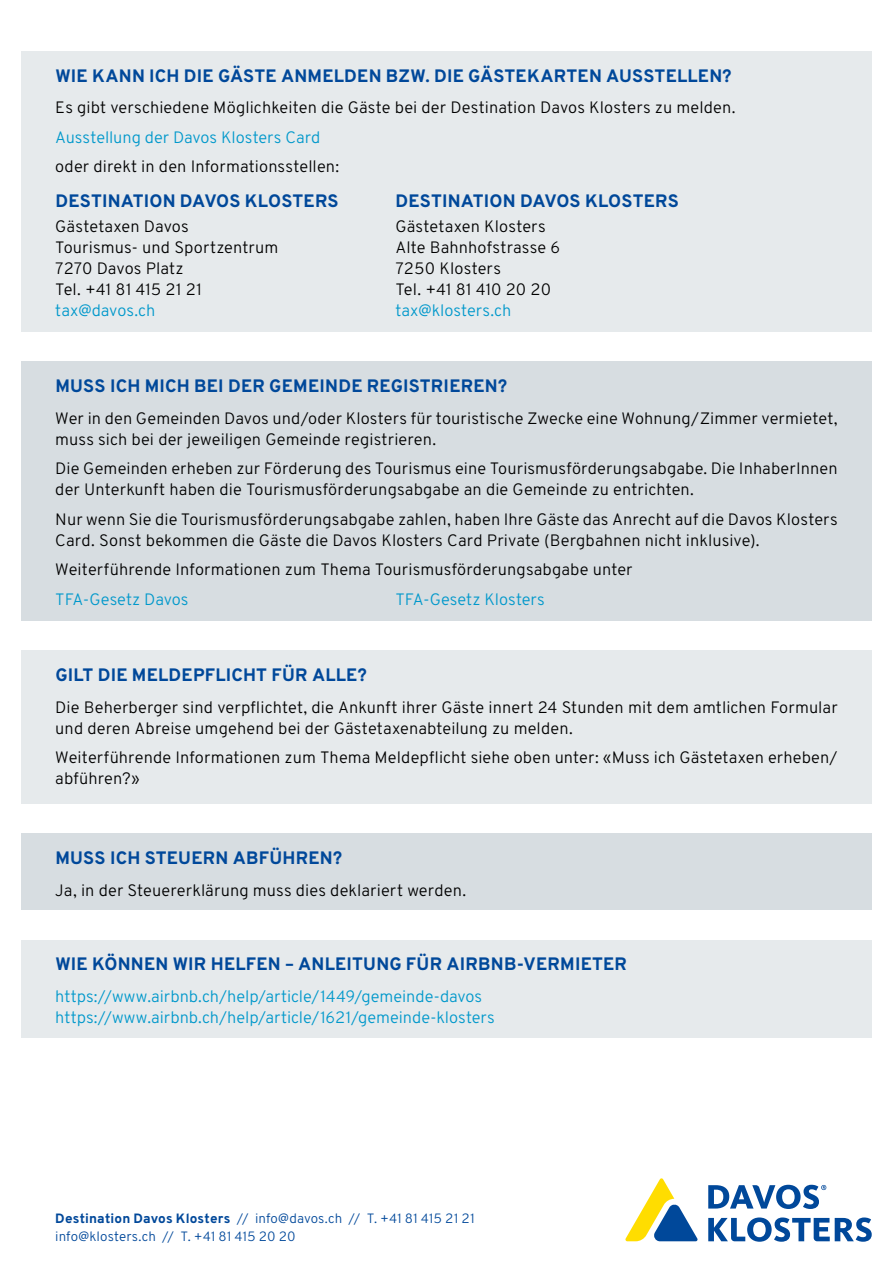
<style>
.page{position:relative;width:893px;height:1263px;background:#fff}
.page>*{position:absolute;margin:0;border:0;box-sizing:border-box;transform-origin:0 0}
.t1{font:800 18px "Overpass";letter-spacing:.01em;color:#00489a}
.t2{font:300 16.5px/21px "Overpass";letter-spacing:.01em;color:#000}
.t3{font:300 16.5px/21px "Overpass";color:#0098cb}
.t4{font:300 13.5px/18px "Overpass";letter-spacing:.005em;color:#00489a}
.s1{font-weight:800}
</style>
<div class="page">
<div style="left:21px;top:51px;width:851px;height:281px;background:#e6eaec"></div>
<div style="left:21px;top:651px;width:851px;height:153px;background:#e6eaec"></div>
<div style="left:21px;top:361px;width:851px;height:260px;background:#d7dde1"></div>
<div style="left:21px;top:833px;width:851px;height:77px;background:#d7dde1"></div>
<div style="left:21px;top:940px;width:851px;height:97px;background:#e6eaec"></div>
<svg style="left:625px;top:1178px;width:73px;height:63px"></svg>
<svg style="left:708px;top:1217px;width:164px;height:25px"></svg>
<svg style="left:708px;top:1185px;width:118px;height:24px"></svg>
<p class="t1" style="left:55px;top:64px;width:678px">WIE KANN ICH DIE GÄSTE ANMELDEN BZW. DIE GÄSTEKARTEN AUSSTELLEN?</p>
<p class="t2" style="left:55px;top:97px;width:682px">Es gibt verschiedene Möglichkeiten die Gäste bei der Destination Davos Klosters zu melden.</p>
<p class="t3" style="left:55px;top:126px;width:267px">Ausstellung der Davos Klosters Card</p>
<p class="t2" style="left:55px;top:156px;width:285px">oder direkt in den Informationsstellen:</p>
<p class="t1" style="left:55px;top:189px;width:285px">DESTINATION DAVOS KLOSTERS</p>
<p class="t1" style="left:395px;top:189px;width:285px">DESTINATION DAVOS KLOSTERS</p>
<p class="t2" style="left:55px;top:216px;width:135px">Gästetaxen Davos</p>
<p class="t2" style="left:395px;top:216px;width:152px">Gästetaxen Klosters</p>
<p class="t2" style="left:55px;top:237px;width:225px">Tourismus- und Sportzentrum</p>
<p class="t2" style="left:395px;top:237px;width:166px">Alte Bahnhofstrasse 6</p>
<p class="t2" style="left:55px;top:258px;width:130px">7270 Davos Platz</p>
<p class="t2" style="left:395px;top:258px;width:107px">7250 Klosters</p>
<p class="t2" style="left:55px;top:279px;width:148px">Tel. +41 81 415 21 21</p>
<p class="t2" style="left:395px;top:279px;width:157px">Tel. +41 81 410 20 20</p>
<p class="t3" style="left:55px;top:300px;width:101px">tax@davos.ch</p>
<p class="t3" style="left:395px;top:300px;width:117px">tax@klosters.ch</p>
<p class="t1" style="left:55px;top:374px;width:453px">MUSS ICH MICH BEI DER GEMEINDE REGISTRIEREN?</p>
<p class="t2" style="left:55px;top:407px;width:784px">Wer in den Gemeinden Davos und/oder Klosters für touristische Zwecke eine Wohnung/Zimmer vermietet, muss sich bei der jeweiligen Gemeinde registrieren.</p>
<p class="t2" style="left:55px;top:458px;width:784px">Die Gemeinden erheben zur Förderung des Tourismus eine Tourismusförderungsabgabe. Die InhaberInnen der Unterkunft haben die Tourismusförderungsabgabe an die Gemeinde zu entrichten.</p>
<p class="t2" style="left:55px;top:508px;width:784px">Nur wenn Sie die Tourismusförderungsabgabe zahlen, haben Ihre Gäste das Anrecht auf die Davos Klosters<br>Card. Sonst bekommen die Gäste die Davos Klosters Card Private (Bergbahnen nicht inklusive).</p>
<p class="t2" style="left:55px;top:559px;width:579px">Weiterführende Informationen zum Thema Tourismusförderungsabgabe unter</p>
<p class="t3" style="left:55px;top:588px;width:135px">TFA-Gesetz Davos</p>
<p class="t3" style="left:395px;top:588px;width:151px">TFA-Gesetz Klosters</p>
<p class="t1" style="left:55px;top:664px;width:313px">GILT DIE MELDEPFLICHT FÜR ALLE?</p>
<p class="t2" style="left:55px;top:696px;width:784px">Die Beherberger sind verpflichtet, die Ankunft ihrer Gäste innert 24 Stunden mit dem amtlichen Formular und deren Abreise umgehend bei der Gästetaxenabteilung zu melden.</p>
<p class="t2" style="left:55px;top:747px;width:784px">Weiterführende Informationen zum Thema Meldepflicht siehe oben unter: «Muss ich Gästetaxen erheben/ abführen?»</p>
<p class="t1" style="left:55px;top:846px;width:288px">MUSS ICH STEUERN ABFÜHREN?</p>
<p class="t2" style="left:55px;top:879px;width:412px">Ja, in der Steuererklärung muss dies deklariert werden.</p>
<p class="t1" style="left:55px;top:953px;width:573px">WIE KÖNNEN WIR HELFEN – ANLEITUNG FÜR AIRBNB-VERMIETER</p>
<p class="t3" style="left:55px;top:986px;width:441px">https://www.airbnb.ch/help/article/1449/gemeinde-davos https://www.airbnb.ch/help/article/1621/gemeinde-klosters</p>
<p class="t4" style="left:55px;top:1210px;width:421px"><span class="s1">Destination Davos Klosters</span> // info@davos.ch // T. +41 81 415 21 21 info@klosters.ch // T. +41 81 415 20 20</p>
</div>
